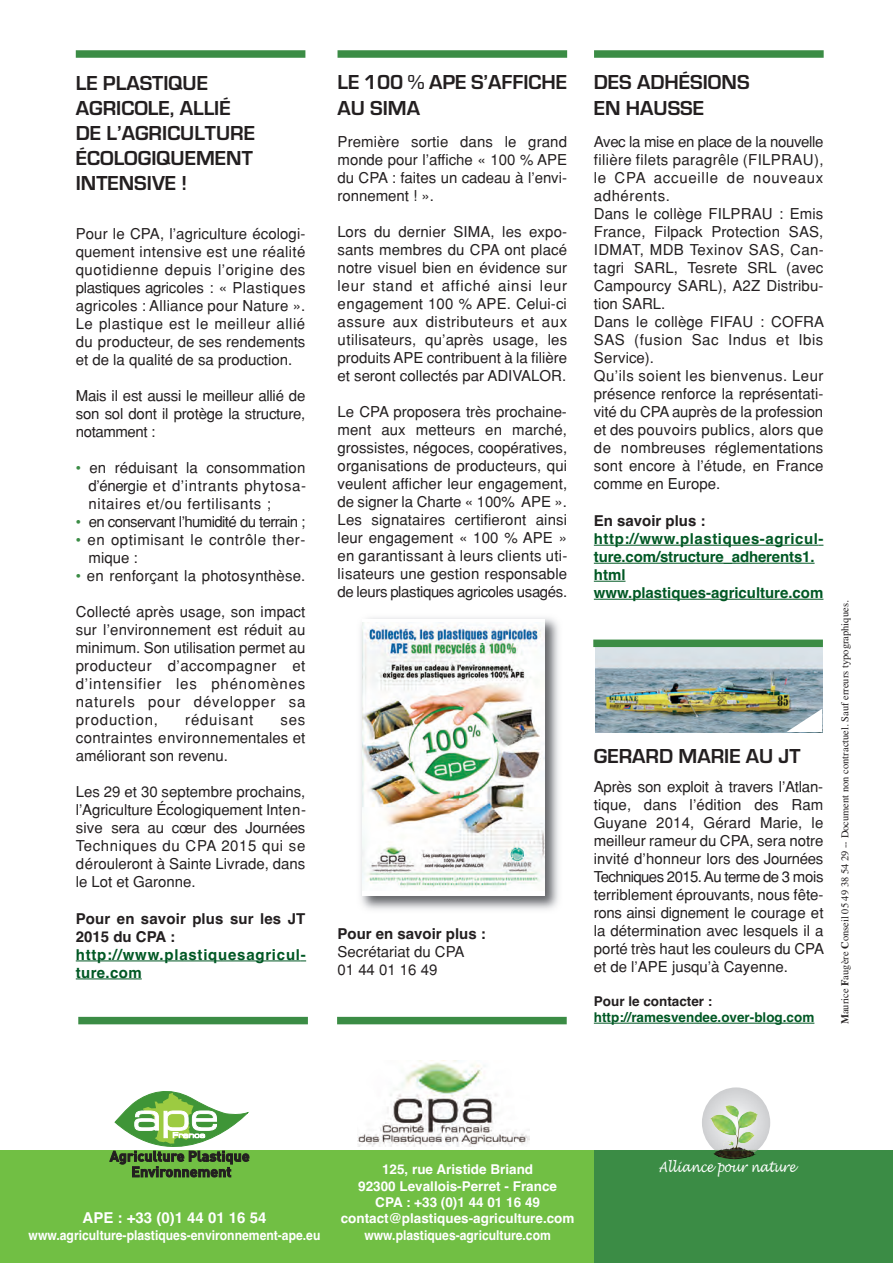
<style>
.page{position:relative;width:893px;height:1263px;background:#fff}
.page>*{position:absolute;margin:0;border:0;box-sizing:border-box;transform-origin:0 0}
.t1{font:700 21px/25.2px "Eurostile";color:#231f20}
.t2{font:15px/18px "Helvetica";letter-spacing:.005em;color:#231f20;text-align:justify}
.t3{font:700 15px/18px "Helvetica";color:#005824}
.t4{font:700 15px/18px "Helvetica";color:#231f20}
.t5{font:700 15px/18px "Helvetica";letter-spacing:.05em;color:#005824}
.t6{font:15px/18px "Helvetica";letter-spacing:.035em;color:#231f20}
.t7{font:15px "Helvetica";letter-spacing:-.04em;color:#231f20}
.t8{font:700 15px "Helvetica";color:#fff}
.t9{font:15px "Helvetica";letter-spacing:.055em;color:#231f20}
.t10{font:italic 14.25px "Lucida Handwriting";color:#fff;scale:.8 1}
.t11{font:700 13.5px/16.5px "Helvetica";color:#fff;text-align:center}
.t12{font:700 13.5px "Helvetica";color:#fff;scale:.9 1}
.t13{font:700 13.5px "Helvetica";color:#005824}
.t14{font:700 13.5px "Helvetica";color:#231f20}
.t15{font:10.5px "Times";color:#231f20}
.s1{color:#3b8c45}
.s2{font-weight:700}
</style>
<div class="page">
<img style="left:595px;top:647px;width:227px;height:85px">
<svg style="left:786px;top:709px;width:36px;height:23px"></svg>
<div style="left:0;top:1150px;width:594px;height:113px;background:#71bf44"></div>
<div style="left:594px;top:1150px;width:299px;height:113px;background:#3b8c45"></div>
<img style="left:702px;top:1087px;width:68px;height:62px">
<img style="left:714px;top:1150px;width:42px;height:9px">
<img style="left:709px;top:1105px;width:49px;height:45px">
<img style="left:716px;top:1150px;width:38px;height:8px">
<hr style="left:594px;top:545px;width:224px;height:1px;background:#005824">
<hr style="left:594px;top:563px;width:221px;height:1px;background:#005824">
<hr style="left:594px;top:581px;width:31px;height:1px;background:#005824">
<hr style="left:594px;top:599px;width:229px;height:1px;background:#005824">
<hr style="left:594px;top:1023px;width:220px;height:1px;background:#005824">
<hr style="left:76px;top:960px;width:225px;height:1px;background:#005824">
<hr style="left:76px;top:978px;width:66px;height:1px;background:#005824">
<div style="left:76px;top:50px;width:229px;height:8px;background:#3b8c45"></div>
<div style="left:338px;top:50px;width:229px;height:8px;background:#3b8c45"></div>
<div style="left:593px;top:639px;width:230px;height:8px;background:#3b8c45"></div>
<div style="left:594px;top:50px;width:230px;height:8px;background:#3b8c45"></div>
<img style="left:360px;top:617px;width:199px;height:293px">
<div style="left:362px;top:619px;width:182px;height:277px;background:#fff"></div>
<img style="left:362px;top:622px;width:182px;height:266px">
<svg style="left:110px;top:1091px;width:139px;height:86px"></svg>
<img style="left:357px;top:1061px;width:172px;height:85px">
<div style="left:78px;top:1017px;width:230px;height:7px;background:#3b8c45"></div>
<div style="left:337px;top:1017px;width:230px;height:7px;background:#3b8c45"></div>
<h1 class="t1" style="left:76px;top:70px;width:181px">LE PLASTIQUE<br>AGRICOLE, ALLIÉ<br>DE L’AGRICULTURE<br>ÉCOLOGIQUEMENT<br>INTENSIVE !</h1>
<p class="t2" style="left:76px;top:225px;width:231px">Pour le CPA, l’agriculture écologi&shy;quement intensive est une réalité quotidienne depuis l’origine des plastiques agricoles : « Plastiques agricoles : Alliance pour Nature ».<br>Le plastique est le meilleur allié du producteur, de ses rendements et de la qualité de sa production.</p>
<p class="t2" style="left:76px;top:387px;width:231px">Mais il est aussi le meilleur allié de son sol dont il protège la structure, notamment :</p>
<p class="t2" style="left:89px;top:459px;width:219px;text-indent:-13px"><span class="s1">•</span> en réduisant la consommation d’énergie et d’intrants phytosa&shy;nitaires et/ou fertilisants ;</p>
<p class="t7" style="left:76px;top:513px;width:231px"><span class="s1">•</span> en conservant l’humidité du terrain ;</p>
<p class="t6" style="left:89px;top:531px;width:218px;text-indent:-13px"><span class="s1">•</span> en optimisant le contrôle ther&shy;mique :</p>
<p class="t2" style="left:76px;top:567px;width:231px"><span class="s1">•</span> en renforçant la photosynthèse.</p>
<p class="t2" style="left:76px;top:603px;width:231px">Collecté après usage, son impact sur l’environnement est réduit au minimum. Son utilisation permet au producteur d’accompagner et d’intensifier les phénomènes naturels pour développer sa production,</p>
<p class="t9" style="left:185px;top:711px;width:70px">réduisant</p>
<p class="t2" style="left:76px;top:711px;width:231px;text-indent:205px">ses contraintes environnementales et améliorant son revenu.</p>
<p class="t2" style="left:76px;top:783px;width:232px">Les 29 et 30 septembre prochains, l’Agriculture Écologiquement Inten&shy;sive sera au cœur des Journées Techniques du CPA 2015 qui se dérouleront à Sainte Livrade, dans le Lot et Garonne.</p>
<p class="t4" style="left:76px;top:909px;width:231px">Pour en savoir plus sur les JT<br>2015 du CPA :</p>
<p class="t5" style="left:76px;top:945px;width:231px">http://www.plastiquesagricul&shy;ture.com</p>
<h1 class="t1" style="left:338px;top:69px;width:231px">LE 100 % APE S’AFFICHE<br>AU SIMA</h1>
<p class="t2" style="left:338px;top:133px;width:231px">Première sortie dans le grand monde pour l’affiche « 100 % APE du CPA : faites un cadeau à l’envi&shy;ronnement ! ».</p>
<p class="t2" style="left:338px;top:223px;width:231px">Lors du dernier SIMA, les expo&shy;sants membres du CPA ont placé notre visuel bien en évidence sur leur stand et affiché ainsi leur engagement 100 % APE. Celui-ci assure aux distributeurs et aux utilisateurs, qu’après usage, les produits APE contribuent à la filière et seront collectés par ADIVALOR.</p>
<p class="t2" style="left:338px;top:403px;width:231px">Le CPA proposera très prochaine&shy;ment aux metteurs en marché, grossistes, négoces, coopératives, organisations de producteurs, qui veulent afficher leur engagement, de signer la Charte « 100% APE ».<br>Les signataires certifieront ainsi leur engagement « 100 % APE » en garantissant à leurs clients uti&shy;lisateurs une gestion responsable de leurs plastiques agricoles usagés.</p>
<p class="t4" style="left:338px;top:925px;width:150px">Pour en savoir plus :</p>
<p class="t2" style="left:338px;top:943px;width:129px">Secrétariat du CPA<br>01 44 01 16 49</p>
<h1 class="t1" style="left:594px;top:69px;width:157px">DES ADHÉSIONS<br>EN HAUSSE</h1>
<p class="t2" style="left:594px;top:133px;width:232px;text-align:left">Avec la mise en place de la nouvelle filière filets paragrêle (FILPRAU), le CPA accueille de nouveaux adhérents.<br>Dans le collège FILPRAU : Emis<br>France, Filpack Protection SAS,<br>IDMAT, MDB Texinov SAS, Can&shy;tagri SARL, Tesrete SRL (avec<br>Campourcy SARL), A2Z Distribu&shy;tion SARL.<br>Dans le collège FIFAU : COFRA<br>SAS (fusion Sac Indus et Ibis<br>Service).<br>Qu’ils soient les bienvenus. Leur présence renforce la représentati&shy;vité du CPA auprès de la profession et des pouvoirs publics, alors que de nombreuses réglementations sont encore à l’étude, en France comme en Europe.</p>
<p class="t4" style="left:594px;top:511px;width:113px">En savoir plus :</p>
<p class="t3" style="left:594px;top:530px;width:231px">http://www.plastiques-agricul&shy;ture.com/structure_adherents1. html www.plastiques-agriculture.com</p>
<h1 class="t1" style="left:594px;top:743px;width:208px">GERARD MARIE AU JT</h1>
<p class="t2" style="left:594px;top:778px;width:232px">Après son exploit à travers l’Atlan&shy;tique, dans l’édition des Ram Guyane 2014, Gérard Marie, le meilleur rameur du CPA, sera notre invité d’honneur lors des Journées Techniques 2015. Au terme de 3 mois terriblement éprouvants, nous fête&shy;rons ainsi dignement le courage et la détermination avec lesquels il a porté très haut les couleurs du CPA et de l’APE jusqu’à Cayenne.</p>
<p class="t14" style="left:594px;top:993px;width:120px">Pour le contacter :</p>
<p class="t13" style="left:594px;top:1009px;width:222px">http://ramesvendee.over-blog.com</p>
<p class="t15" style="left:839px;top:1024px;width:425px;rotate:-90deg"><span class="s2">M</span>aurice <span class="s2">F</span>augère <span class="s2">C</span>onseil 05 49 38 54 29 -- Document non contractuel. Sauf erreurs typographiques.</p>
<p class="t8" style="left:83px;top:1209px;width:185px">APE : +33 (0)1 44 01 16 54</p>
<p class="t12" style="left:29px;top:1227px;width:326px">www.agriculture-plastiques-environnement-ape.eu</p>
<p class="t11" style="left:341px;top:1161px;width:235px">125, rue Aristide Briand<br>92300 Levallois-Perret - France<br>CPA : +33 (0)1 44 01 16 49 contact@plastiques-agriculture.com www.plastiques-agriculture.com</p>
<p class="t10" style="left:659px;top:1158px;width:172px">Alliance pour nature</p>
</div>
